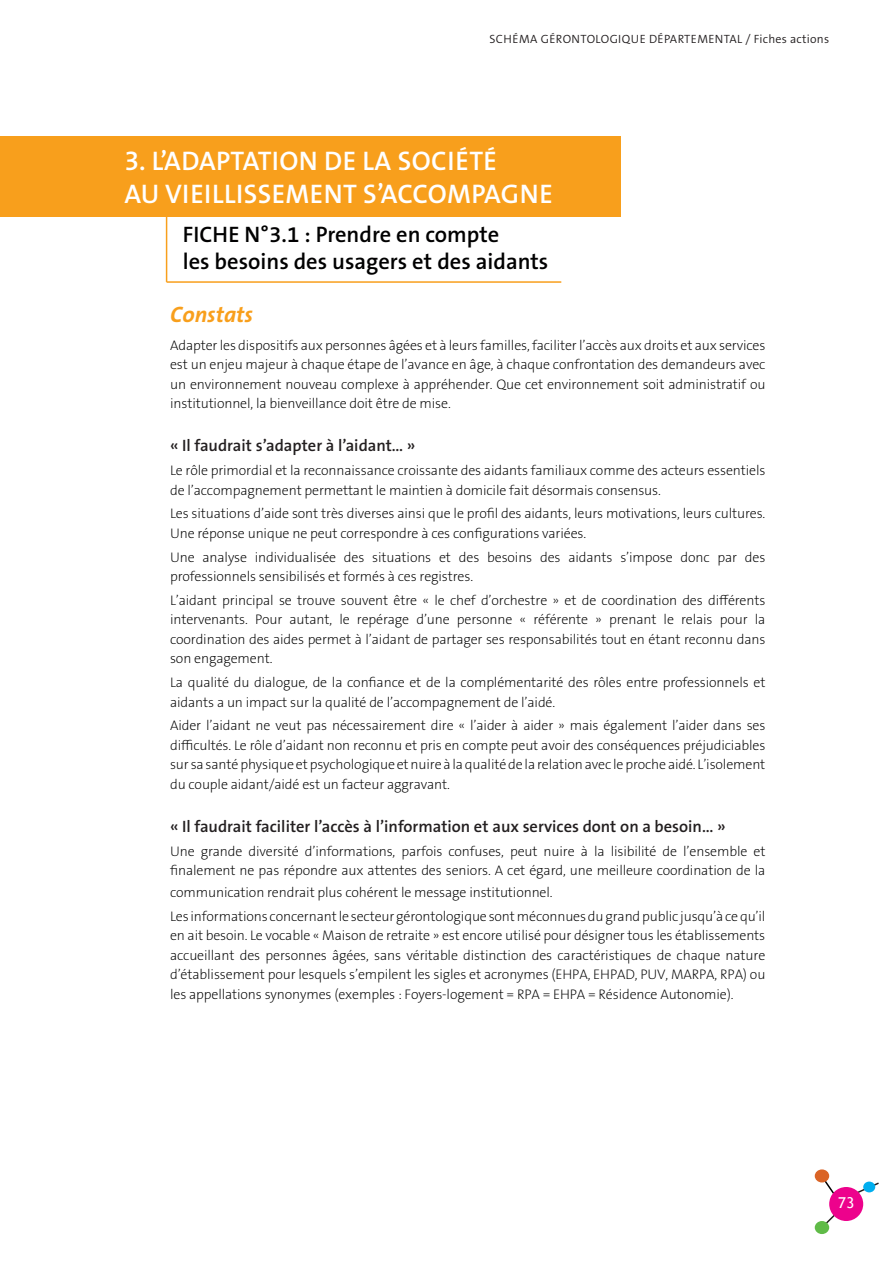
<style>
.page{position:relative;width:893px;height:1263px;background:#fff}
.page>*{position:absolute;margin:0;border:0;box-sizing:border-box;transform-origin:0 0}
.t1{font:600 27px/32.4px "The Sans OT6";letter-spacing:.015em;color:#fff}
.t2{font:600 22.5px/27px "The Sans OT6";color:#010001}
.t3{font:italic 700 22.5px "The Sans OT7";color:#f89f1c}
.t4{font:600 16.5px "The Sans OT6";color:#231f20}
.t5{font:15px "Trebuchet MS";color:#fff}
.t6{font:200 13.95px/19.5px "The Sans OT2";letter-spacing:-.01em;color:#010001}
.t7{font:300 12px "The Sans OT4";letter-spacing:.035em;color:#231f20}
</style>
<div class="page">
<svg style="left:855px;top:1182px;width:24px;height:13px"></svg>
<div style="left:815px;top:1169px;width:14px;height:13px;background:#da6426;border-radius:50%"></div>
<div style="left:863px;top:1181px;width:12px;height:11px;background:#00aeef;border-radius:50%"></div>
<svg style="left:817px;top:1170px;width:25px;height:59px"></svg>
<div style="left:815px;top:1221px;width:14px;height:13px;background:#60bb48;border-radius:50%"></div>
<div style="left:829px;top:1187px;width:34px;height:34px;background:#ed028c;border-radius:50%"></div>
<div style="left:0;top:136px;width:621px;height:81px;background:#f89f1c"></div>
<hr style="left:166px;top:214px;width:1px;height:68px;background:#f89f1c">
<hr style="left:167px;top:281px;width:394px;height:2px;background:#f89f1c">
<p class="t7" style="left:489px;top:31px;width:341px">SCHÉMA GÉRONTOLOGIQUE DÉPARTEMENTAL / Fiches actions</p>
<h1 class="t1" style="left:124px;top:145px;width:430px">3. L’ADAPTATION DE LA SOCIÉTÉ<br>AU VIEILLISSEMENT S’ACCOMPAGNE</h1>
<h2 class="t2" style="left:183px;top:221px;width:367px">FICHE N°3.1 : Prendre en compte<br>les besoins des usagers et des aidants</h2>
<h2 class="t3" style="left:170px;top:299px;width:84px">Constats</h2>
<p class="t6" style="left:170px;top:335px;width:597px;text-align:justify">Adapter les dispositifs aux personnes âgées et à leurs familles, faciliter l’accès aux droits et aux services est un enjeu majeur à chaque étape de l’avance en âge, à chaque confrontation des demandeurs avec un environnement nouveau complexe à appréhender. Que cet environnement soit administratif ou institutionnel, la bienveillance doit être de mise.</p>
<p class="t4" style="left:170px;top:435px;width:247px">« Il faudrait s’adapter à l’aidant… »</p>
<p class="t6" style="left:170px;top:461px;width:597px">Le rôle primordial et la reconnaissance croissante des aidants familiaux comme des acteurs essentiels de l’accompagnement permettant le maintien à domicile fait désormais consensus.</p>
<p class="t6" style="left:170px;top:504px;width:597px">Les situations d’aide sont très diverses ainsi que le profil des aidants, leurs motivations, leurs cultures.<br>Une réponse unique ne peut correspondre à ces configurations variées.</p>
<p class="t6" style="left:170px;top:547px;width:597px">Une analyse individualisée des situations et des besoins des aidants s’impose donc par des professionnels sensibilisés et formés à ces registres.</p>
<p class="t6" style="left:170px;top:590px;width:597px;text-align:justify">L’aidant principal se trouve souvent être « le chef d’orchestre » et de coordination des différents intervenants. Pour autant, le repérage d’une personne « référente » prenant le relais pour la coordination des aides permet à l’aidant de partager ses responsabilités tout en étant reconnu dans son engagement.</p>
<p class="t6" style="left:170px;top:673px;width:597px">La qualité du dialogue, de la confiance et de la complémentarité des rôles entre professionnels et aidants a un impact sur la qualité de l’accompagnement de l’aidé.</p>
<p class="t6" style="left:170px;top:716px;width:597px;text-align:justify">Aider l’aidant ne veut pas nécessairement dire « l’aider à aider » mais également l’aider dans ses difficultés. Le rôle d’aidant non reconnu et pris en compte peut avoir des conséquences préjudiciables sur sa santé physique et psychologique et nuire à la qualité de la relation avec le proche aidé. L’isolement du couple aidant/aidé est un facteur aggravant.</p>
<p class="t4" style="left:170px;top:816px;width:557px">« Il faudrait faciliter l’accès à l’information et aux services dont on a besoin… »</p>
<p class="t6" style="left:170px;top:841px;width:597px">Une grande diversité d’informations, parfois confuses, peut nuire à la lisibilité de l’ensemble et finalement ne pas répondre aux attentes des seniors. A cet égard, une meilleure coordination de la</p>
<p class="t6" style="left:170px;top:880px;width:597px;line-height:23.7px">communication rendrait plus cohérent le message institutionnel.<br>Les informations concernant le secteur gérontologique sont méconnues du grand public jusqu’à ce qu’il</p>
<p class="t6" style="left:170px;top:926px;width:597px;text-align:justify">en ait besoin. Le vocable « Maison de retraite » est encore utilisé pour désigner tous les établissements accueillant des personnes âgées, sans véritable distinction des caractéristiques de chaque nature d’établissement pour lesquels s’empilent les sigles et acronymes (EHPA, EHPAD, PUV, MARPA, RPA) ou les appellations synonymes (exemples : Foyers-logement = RPA = EHPA = Résidence Autonomie).</p>
<p class="t5" style="left:838px;top:1194px;width:18px">73</p>
</div>
